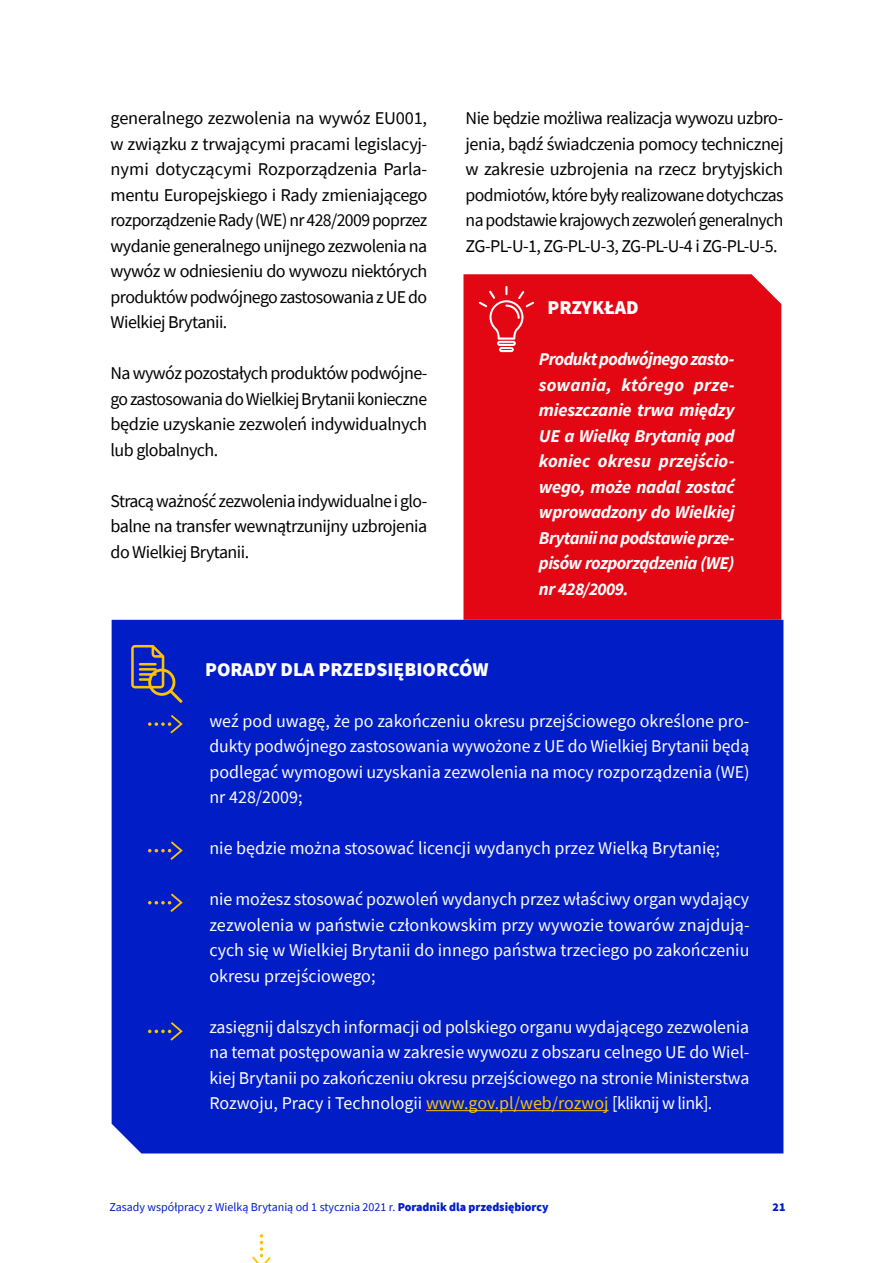
<style>
.page{position:relative;width:893px;height:1263px;background:#fff}
.page>*{position:absolute;margin:0;border:0;box-sizing:border-box;transform-origin:0 0}
.t1{font:900 19.5px "Source Sans Pro";color:#fff}
.t2{font:18px/25.5px "Source Sans Pro";letter-spacing:-.03em;color:#000;text-align:justify}
.t3{font:18px/25.5px "Source Sans Pro";color:#fff;text-align:justify}
.t4{font:italic 700 18px/25.5px "Source Sans Pro";letter-spacing:-.03em;color:#fff;text-align:justify}
.t5{font:12px "Source Sans Pro";color:#001dc6}
.t6{font:900 12px "Source Sans Pro";color:#001dc6}
.s1{color:#fdc300}
.s2{font-weight:900}
</style>
<div class="page">
<div style="left:463px;top:274px;width:318px;height:346px;background:#e30613"></div>
<svg style="left:479px;top:286px;width:55px;height:66px;background:#e62833"></svg>
<div style="left:112px;top:620px;width:671px;height:533px;background:#001dc6"></div>
<hr style="left:426px;top:1110px;width:183px;height:1px;background:#fdc300">
<svg style="left:131px;top:645px;width:52px;height:58px;background:#404793"></svg>
<svg style="left:252px;top:1234px;width:19px;height:29px"></svg>
<svg style="left:148px;top:713px;width:36px;height:22px"></svg>
<svg style="left:148px;top:839px;width:36px;height:23px"></svg>
<svg style="left:148px;top:891px;width:36px;height:23px"></svg>
<svg style="left:148px;top:1020px;width:36px;height:22px"></svg>
<p class="t2" style="left:111px;top:105px;width:318px">generalnego zezwolenia na wywóz EU001, w związku z trwającymi pracami legislacyj&shy;nymi dotyczącymi Rozporządzenia Parla&shy;mentu Europejskiego i Rady zmieniającego rozporządzenie Rady (WE) nr 428/2009 poprzez wydanie generalnego unijnego zezwolenia na wywóz w odniesieniu do wywozu niektórych produktów podwójnego zastosowania z UE do Wielkiej Brytanii.</p>
<p class="t2" style="left:111px;top:360px;width:318px">Na wywóz pozostałych produktów podwójne&shy;go zastosowania do Wielkiej Brytanii konieczne będzie uzyskanie zezwoleń indywidualnych lub globalnych.</p>
<p class="t2" style="left:111px;top:488px;width:318px">Stracą ważność zezwolenia indywidualne i glo&shy;balne na transfer wewnątrzunijny uzbrojenia do Wielkiej Brytanii.</p>
<p class="t2" style="left:466px;top:105px;width:319px">Nie będzie możliwa realizacja wywozu uzbro&shy;jenia, bądź świadczenia pomocy technicznej w zakresie uzbrojenia na rzecz brytyjskich podmiotów, które były realizowane dotychczas na podstawie krajowych zezwoleń generalnych ZG-PL-U-1, ZG-PL-U-3, ZG-PL-U-4 i ZG-PL-U-5.</p>
<p class="t1" style="left:547px;top:294px;width:93px">PRZYKŁAD</p>
<p class="t4" style="left:539px;top:346px;width:197px">Produkt podwójnego zasto&shy;sowania, którego prze&shy;mieszczanie trwa między UE a Wielką Brytanią pod koniec okresu przejścio&shy;wego, może nadal zostać wprowadzony do Wielkiej Brytanii na podstawie prze&shy;pisów rozporządzenia (WE) nr 428/2009.</p>
<p class="t1" style="left:205px;top:656px;width:285px">PORADY DLA PRZEDSIĘBIORCÓW</p>
<p class="t3" style="left:209px;top:708px;width:542px">weź pod uwagę, że po zakończeniu okresu przejściowego określone pro&shy;dukty podwójnego zastosowania wywożone z UE do Wielkiej Brytanii będą podlegać wymogowi uzyskania zezwolenia na mocy rozporządzenia (WE) nr 428/2009;</p>
<p class="t3" style="left:209px;top:835px;width:512px">nie będzie można stosować licencji wydanych przez Wielką Brytanię;</p>
<p class="t3" style="left:209px;top:886px;width:542px">nie możesz stosować pozwoleń wydanych przez właściwy organ wydający zezwolenia w państwie członkowskim przy wywozie towarów znajdują&shy;cych się w Wielkiej Brytanii do innego państwa trzeciego po zakończeniu okresu przejściowego;</p>
<p class="t3" style="left:209px;top:1014px;width:542px">zasięgnij dalszych informacji od polskiego organu wydającego zezwolenia na temat postępowania w zakresie wywozu z obszaru celnego UE do Wiel&shy;kiej Brytanii po zakończeniu okresu przejściowego na stronie Ministerstwa Rozwoju, Pracy i Technologii <span class="s1">www.gov.pl/web/rozwoj</span> [kliknij w link].</p>
<p class="t5" style="left:109px;top:1200px;width:441px">Zasady współpracy z Wielką Brytanią od 1 stycznia 2021 r. <span class="s2">Poradnik dla przedsiębiorcy</span></p>
<p class="t6" style="left:773px;top:1199px;width:14px">21</p>
</div>
